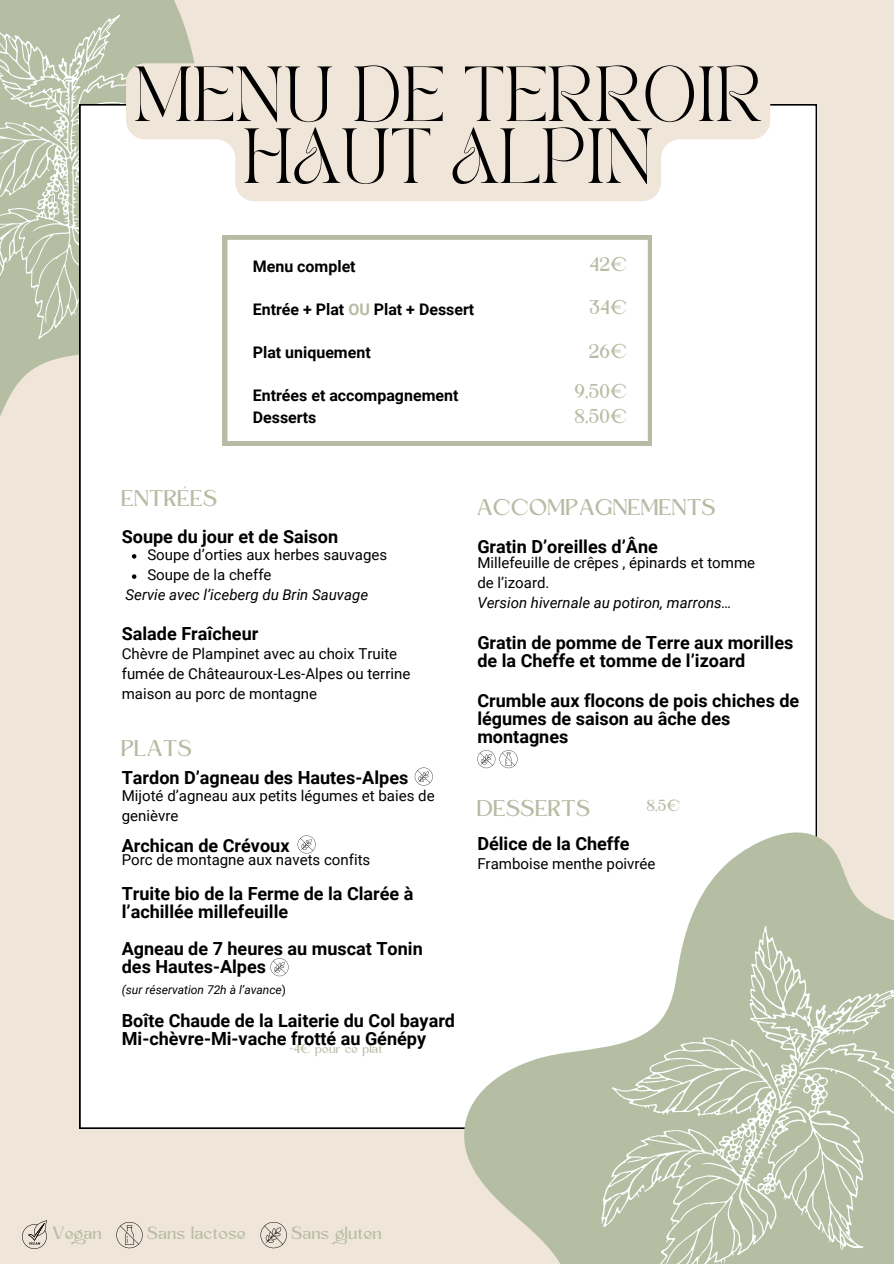
<style>
.page{position:relative;width:894px;height:1264px;background:#fff}
.page>*{position:absolute;margin:0;border:0;box-sizing:border-box;transform-origin:0 0}
.t1{font:54.45px/61.8px "TAN PEARL Regular";color:#000;text-align:center}
.t2{font:21.15px "Kingred Serif";color:#b5bca3}
.t3{font:18.6px/25.3px "Kingred Serif";color:#b5bea3}
.t4{font:700 18px/18px "Roboto";color:#000}
.t5{font:16.5px "Kingred Serif";color:#b5bca3}
.t6{font:700 15.9px/21.5px "Roboto";color:#000}
.t7{font:15px/20.2px "Roboto";color:#000}
.t8{font:italic 15px "Roboto";color:#000}
.t9{font:15px "Kingred Serif";color:#b5bea3}
.t10{font:italic 12px "Roboto";color:#000}
.t11{font:12px "Kingred Serif";color:#b5bea3}
.s1{color:#b5bca3}
.s2{font-style:normal}
</style>
<div class="page">
<div style="left:0;top:0;width:893px;height:1263px;background:#efe5d8"></div>
<svg style="left:0;top:0;width:195px;height:569px"></svg>
<svg style="left:0;top:14px;width:192px;height:325px;background:#c0c7b1"></svg>
<div style="left:80px;top:104px;width:736px;height:1024px;background:#fff"></div>
<div style="left:223px;top:235px;width:428px;height:210px;background:#fff"></div>
<svg style="left:401px;top:775px;width:451px;height:466px;background:#f1f1eb"></svg>
<svg style="left:297px;top:835px;width:18px;height:18px"></svg>
<svg style="left:477px;top:750px;width:40px;height:18px"></svg>
<svg style="left:542px;top:890px;width:351px;height:373px;background:#c7ceba"></svg>
<svg style="left:758px;top:1121px;width:4px;height:5px"></svg>
<svg style="left:414px;top:767px;width:18px;height:18px"></svg>
<svg style="left:270px;top:958px;width:18px;height:18px"></svg>
<svg style="left:22px;top:1220px;width:25px;height:28px"></svg>
<svg style="left:116px;top:1222px;width:27px;height:26px"></svg>
<svg style="left:260px;top:1222px;width:27px;height:26px"></svg>
<svg style="left:126px;top:63px;width:644px;height:138px"></svg>
<svg style="left:132px;top:554px;width:4px;height:4px"></svg>
<svg style="left:132px;top:574px;width:4px;height:5px"></svg>
<h4 class="t1" style="left:133px;top:69px;width:630px">MENU DE TERROIR<br>HAUT ALPIN</h4>
<p class="t6" style="left:253px;top:256px;width:104px">Menu complet</p>
<p class="t6" style="left:253px;top:299px;width:223px">Entrée + Plat <span class="s1">OU</span> Plat + Dessert</p>
<h4 class="t6" style="left:253px;top:342px;width:119px">Plat uniquement</h4>
<p class="t6" style="left:253px;top:385px;width:207px">Entrées et accompagnement<br>Desserts</p>
<h3 class="t3" style="left:590px;top:254px;width:39px">42€</h3>
<h4 class="t3" style="left:590px;top:297px;width:39px">34€</h4>
<p class="t3" style="left:589px;top:341px;width:40px">26€</p>
<p class="t3" style="left:575px;top:380px;width:54px">9,50€<br>8,50€</p>
<p class="t2" style="left:122px;top:490px;width:98px">ENTRÉES</p>
<p class="t4" style="left:122px;top:527px;width:218px">Soupe du jour et de Saison</p>
<h4 class="t7" style="left:147px;top:544px;width:241px">Soupe d’orties aux herbes sauvages</h4>
<p class="t7" style="left:147px;top:564px;width:126px">Soupe de la cheffe</p>
<h4 class="t8" style="left:125px;top:586px;width:244px">Servie avec l’iceberg du Brin Sauvage</h4>
<h4 class="t4" style="left:122px;top:624px;width:138px">Salade Fraîcheur</h4>
<p class="t7" style="left:122px;top:643px;width:290px">Chèvre de Plampinet avec au choix Truite fumée de Châteauroux-Les-Alpes ou terrine maison au porc de montagne</p>
<p class="t2" style="left:122px;top:739px;width:73px">PLATS</p>
<h5 class="t4" style="left:122px;top:768px;width:288px">Tardon D’agneau des Hautes-Alpes</h5>
<h6 class="t7" style="left:122px;top:785px;width:314px">Mijoté d’agneau aux petits légumes et baies de genièvre</h6>
<p class="t4" style="left:122px;top:837px;width:169px">Archican de Crévoux</p>
<p class="t7" style="left:122px;top:850px;width:250px">Porc de montagne aux navets confits</p>
<h3 class="t4" style="left:122px;top:885px;width:293px">Truite bio de la Ferme de la Clarée à l’achillée millefeuille</h3>
<h6 class="t4" style="left:122px;top:939px;width:302px">Agneau de 7 heures au muscat Tonin des Hautes-Alpes</h6>
<h6 class="t10" style="left:122px;top:983px;width:166px">(sur réservation 72h à l’avance<span class="s2">)</span></h6>
<p class="t4" style="left:122px;top:1012px;width:335px">Boîte Chaude de la Laiterie du Col bayard<br>Mi-chèvre-Mi-vache frotté au Génépy</p>
<h6 class="t11" style="left:289px;top:1044px;width:95px">+4€ pour ce plat</h6>
<h4 class="t2" style="left:477px;top:499px;width:241px">ACCOMPAGNEMENTS</h4>
<p class="t4" style="left:477px;top:537px;width:182px">Gratin D’oreilles d’Âne</p>
<h3 class="t7" style="left:477px;top:552px;width:279px">Millefeuille de crêpes , épinards et tomme de l’izoard.</h3>
<h4 class="t8" style="left:477px;top:594px;width:256px">Version hivernale au potiron, marrons…</h4>
<p class="t4" style="left:477px;top:634px;width:317px">Gratin de pomme de Terre aux morilles de la Cheffe et tomme de l’izoard</p>
<h1 class="t4" style="left:477px;top:691px;width:323px">Crumble aux flocons de pois chiches de légumes de saison au âche des montagnes</h1>
<p class="t2" style="left:477px;top:800px;width:115px">DESSERTS</p>
<h4 class="t4" style="left:477px;top:835px;width:154px">Délice de la Cheffe</h4>
<h4 class="t7" style="left:477px;top:854px;width:180px">Framboise menthe poivrée</h4>
<p class="t9" style="left:646px;top:799px;width:36px">8,5€</p>
<h5 class="t5" style="left:53px;top:1226px;width:51px">Vegan</h5>
<h5 class="t5" style="left:148px;top:1226px;width:100px">Sans lactose</h5>
<h5 class="t5" style="left:292px;top:1226px;width:92px">Sans gluten</h5>
</div>
